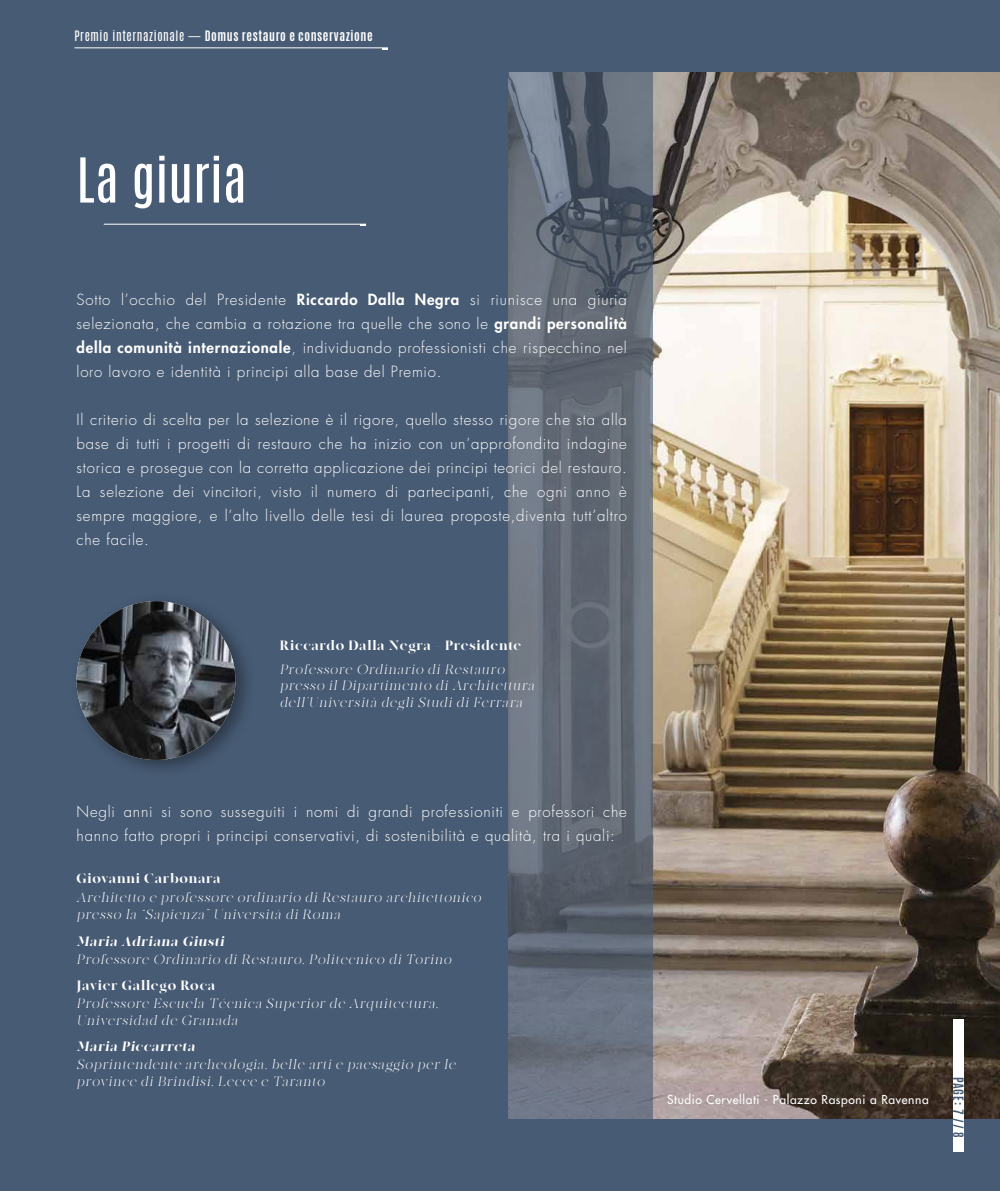
<style>
.page{position:relative;width:1000px;height:1191px;background:#fff}
.page>*{position:absolute;margin:0;border:0;box-sizing:border-box;transform-origin:0 0}
.t1{font:52.5px "Antonio";color:#fff}
.t2{font:300 15px/24px "Futura Std";letter-spacing:.05em;color:#fff;text-align:justify}
.t3{font:italic 300 13.5px/16.5px "MADE Canvas";letter-spacing:.08em;color:#fff}
.t4{font:900 13.5px "MADE Canvas";letter-spacing:.05em;color:#fff}
.t5{font:italic 900 13.5px "MADE Canvas";color:#fff}
.t6{font:700 12px "Antonio";letter-spacing:.05em;color:#fff}
.t7{font:500 12px "Futura Std";letter-spacing:.05em;color:#fff}
.t8{font:700 12px "Antonio";color:#475b74}
.s1{font-weight:400}
.s2{font-family:"Helvetica LT Std";font-weight:400}
.s3{font-weight:800}
</style>
<div class="page">
<div style="left:0;top:0;width:999px;height:1191px;background:#475b74"></div>
<hr style="left:74px;top:47px;width:314px;height:1px;background:#fff">
<img style="left:652px;top:72px;width:347px;height:1046px">
<div style="left:953px;top:1019px;width:10px;height:133px;background:#fff"></div>
<svg style="left:508px;top:72px;width:144px;height:1047px"></svg>
<hr style="left:104px;top:224px;width:262px;height:1px;background:#fff">
<div style="left:70px;top:592px;width:187px;height:186px;background:#000;opacity:.38"></div>
<img style="left:76px;top:601px;width:159px;height:159px;border-radius:79px">
<svg style="left:382px;top:48px;width:6px;height:2px"></svg>
<p class="t6" style="left:74px;top:27px;width:300px"><span class="s1">Premio internazionale</span> <span class="s2">—</span> Domus restauro e conservazione</p>
<h1 class="t1" style="left:77px;top:141px;width:171px">La giuria</h1>
<p class="t2" style="left:77px;top:288px;width:551px">Sotto l’occhio del Presidente <span class="s3">Riccardo Dalla Negra</span> si riunisce una giuria selezionata, che cambia a rotazione tra quelle che sono le <span class="s3">grandi personalità della comunità internazionale</span>, individuando professionisti che rispecchino nel loro lavoro e identità i principi alla base del Premio.</p>
<p class="t2" style="left:77px;top:408px;width:551px">Il criterio di scelta per la selezione è il rigore, quello stesso rigore che sta alla base di tutti i progetti di restauro che ha inizio con un’approfondita indagine storica e prosegue con la corretta applicazione dei principi teorici del restauro.<br>La selezione dei vincitori, visto il numero di partecipanti, che ogni anno è sempre maggiore, e l’alto livello delle tesi di laurea proposte,diventa tutt’altro che facile.</p>
<p class="t4" style="left:280px;top:637px;width:243px">Riccardo Dalla Negra — Presidente</p>
<p class="t3" style="left:280px;top:662px;width:259px">Professore Ordinario di Restauro presso il Dipartimento di Architettura dell’Università degli Studi di Ferrara</p>
<p class="t2" style="left:77px;top:800px;width:551px">Negli anni si sono susseguiti i nomi di grandi professioniti e professori che hanno fatto propri i principi conservativi, di sostenibilità e qualità, tra i quali:</p>
<p class="t4" style="left:76px;top:871px;width:145px">Giovanni Carbonara</p>
<p class="t3" style="left:76px;top:890px;width:409px">Architetto e professore ordinario di Restauro architettonico presso la “Sapienza” Università di Roma</p>
<p class="t5" style="left:76px;top:933px;width:152px">Maria Adriana Giusti</p>
<p class="t3" style="left:76px;top:952px;width:379px">Professore Ordinario di Restauro, Politecnico di Torino</p>
<p class="t4" style="left:76px;top:978px;width:140px">Javier Gallego Roca</p>
<p class="t3" style="left:76px;top:996px;width:366px">Professore Escuela Técnica Superior de Arquitectura,<br>Universidad de Granada</p>
<p class="t5" style="left:76px;top:1039px;width:122px">Maria Piccarreta</p>
<p class="t3" style="left:76px;top:1057px;width:383px">Soprintendente archeologia, belle arti e paesaggio per le province di Brindisi, Lecce e Taranto</p>
<p class="t7" style="left:667px;top:1092px;width:263px">Studio Cervellati - Palazzo Rasponi a Ravenna</p>
<p class="t8" style="left:967px;top:1076px;width:63px;rotate:90deg">PAGE: 7 // 8</p>
</div>
